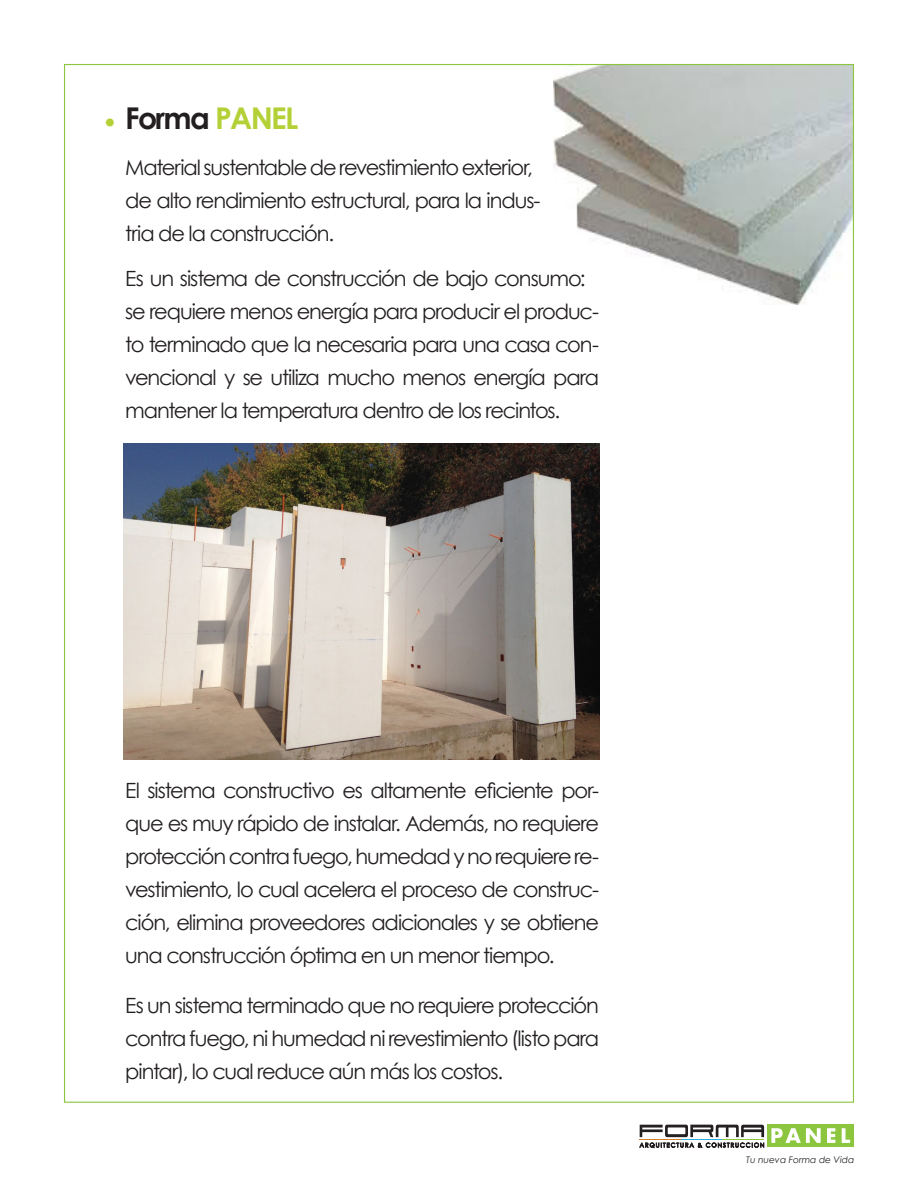
<style>
.page{position:relative;width:918px;height:1188px;background:#fff}
.page>*{position:absolute;margin:0;border:0;box-sizing:border-box;transform-origin:0 0}
.t1{font:700 30px "Century Gothic";letter-spacing:-.055em;color:#231f20}
.t2{font:21px/33px "Century Gothic";letter-spacing:-.055em;color:#231f20}
.t3{font:italic 9px "Century Gothic";color:#231f20}
.s1{font-family:"Minion Pro";font-weight:400;color:#b3d136}
.s2{color:#b3d136}
</style>
<div class="page">
<div style="left:767px;top:1125px;width:87px;height:22px;background:#8bc63e"></div>
<svg style="left:640px;top:1125px;width:124px;height:12px"></svg>
<svg style="left:640px;top:1143px;width:124px;height:5px"></svg>
<hr style="left:640px;top:1140px;width:41px;height:1px;background:#d47d29">
<hr style="left:681px;top:1140px;width:42px;height:1px;background:#2babe3">
<hr style="left:723px;top:1140px;width:41px;height:1px;background:#8bc63e">
<svg style="left:771px;top:1128px;width:79px;height:15px"></svg>
<img style="left:554px;top:66px;width:298px;height:239px">
<img style="left:123px;top:443px;width:476px;height:317px">
<p class="t1" style="left:104px;top:99px;width:196px"><span class="s1">•</span> Forma <span class="s2">PANEL</span></p>
<p class="t2" style="left:125px;top:150px;width:417px">Material sustentable de revestimiento exterior, de alto rendimiento estructural, para la indus&shy;tria de la construcción.</p>
<p class="t2" style="left:125px;top:262px;width:475px">Es un sistema de construcción de bajo consumo: se requiere menos energía para producir el produc&shy;to terminado que la necesaria para una casa con&shy;vencional y se utiliza mucho menos energía para mantener la temperatura dentro de los recintos.</p>
<p class="t2" style="left:125px;top:774px;width:475px;text-align:justify">El sistema constructivo es altamente eficiente por&shy;que es muy rápido de instalar. Además, no requiere protección contra fuego, humedad y no requiere re&shy;vestimiento, lo cual acelera el proceso de construc&shy;ción, elimina proveedores adicionales y se obtiene una construcción óptima en un menor tiempo.</p>
<p class="t2" style="left:125px;top:989px;width:475px;text-align:justify">Es un sistema terminado que no requiere protección contra fuego, ni humedad ni revestimiento (listo para pintar), lo cual reduce aún más los costos.</p>
<p class="t3" style="left:746px;top:1154px;width:110px">Tu nueva Forma de Vida</p>
</div>
